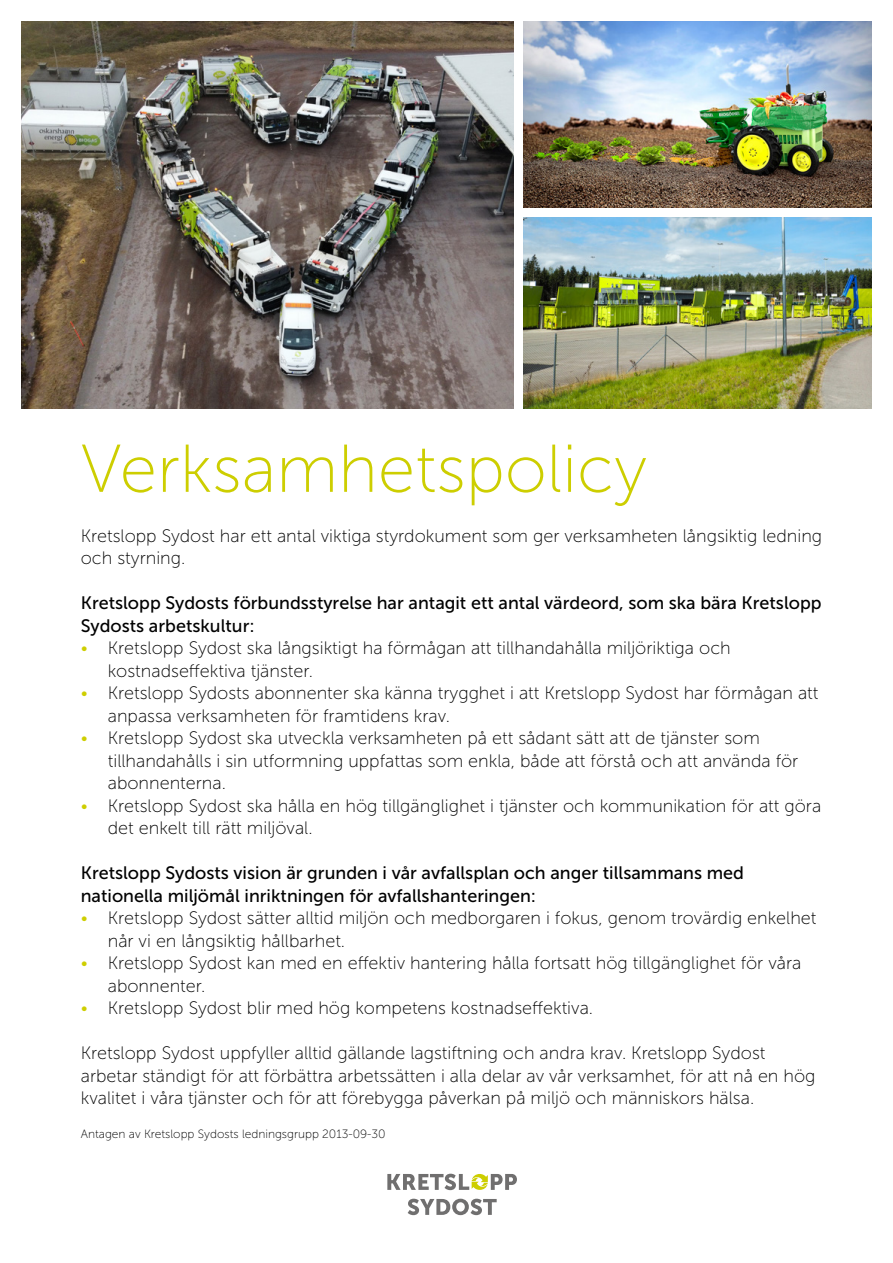
<style>
.page{position:relative;width:893px;height:1263px;background:#fff}
.page>*{position:absolute;margin:0;border:0;box-sizing:border-box;transform-origin:0 0}
.t1{font:67.5px "Museo Sans 100";color:#cdce00}
.t2{font:18px/22.5px "Museo Sans 100";color:#000}
.t3{font:18px/22.5px "Museo Sans 500";color:#000}
.t4{font:12px "Museo Sans 100";color:#000}
.s1{color:#cece00}
</style>
<div class="page">
<svg style="left:408px;top:1199px;width:89px;height:16px"></svg>
<svg style="left:387px;top:1174px;width:130px;height:16px"></svg>
<img style="left:21px;top:21px;width:851px;height:388px">
<div style="left:514px;top:19px;width:8px;height:392px;background:#fff"></div>
<div style="left:514px;top:208px;width:359px;height:8px;background:#fff"></div>
<h1 class="t1" style="left:81px;top:433px;width:568px">Verksamhetspolicy</h1>
<p class="t2" style="left:81px;top:524px;width:743px">Kretslopp Sydost har ett antal viktiga styrdokument som ger verksamheten långsiktig ledning och styrning.</p>
<p class="t3" style="left:81px;top:592px;width:742px">Kretslopp Sydosts förbundsstyrelse har antagit ett antal värdeord, som ska bära Kretslopp<br>Sydosts arbetskultur:</p>
<p class="t2" style="left:108px;top:637px;width:624px;text-indent:-27px"><span class="s1">•</span> Kretslopp Sydost ska långsiktigt ha förmågan att tillhandahålla miljöriktiga och kostnadseffektiva tjänster.</p>
<p class="t2" style="left:108px;top:682px;width:712px;text-indent:-27px"><span class="s1">•</span> Kretslopp Sydosts abonnenter ska känna trygghet i att Kretslopp Sydost har förmågan att anpassa verksamheten för framtidens krav.</p>
<p class="t2" style="left:108px;top:727px;width:692px;text-indent:-27px"><span class="s1">•</span> Kretslopp Sydost ska utveckla verksamheten på ett sådant sätt att de tjänster som tillhandahålls i sin utformning uppfattas som enkla, både att förstå och att använda för abonnenterna.</p>
<p class="t2" style="left:108px;top:794px;width:715px;text-indent:-27px"><span class="s1">•</span> Kretslopp Sydost ska hålla en hög tillgänglighet i tjänster och kommunikation för att göra det enkelt till rätt miljöval.</p>
<p class="t3" style="left:81px;top:862px;width:665px">Kretslopp Sydosts vision är grunden i vår avfallsplan och anger tillsammans med nationella miljömål inriktningen för avfallshanteringen:</p>
<p class="t2" style="left:108px;top:907px;width:710px;text-indent:-27px"><span class="s1">•</span> Kretslopp Sydost sätter alltid miljön och medborgaren i fokus, genom trovärdig enkelhet når vi en långsiktig hållbarhet.</p>
<p class="t2" style="left:108px;top:952px;width:695px;text-indent:-27px"><span class="s1">•</span> Kretslopp Sydost kan med en effektiv hantering hålla fortsatt hög tillgänglighet för våra abonnenter.</p>
<p class="t2" style="left:81px;top:997px;width:514px"><span class="s1">•</span> Kretslopp Sydost blir med hög kompetens kostnadseffektiva.</p>
<p class="t2" style="left:81px;top:1042px;width:736px">Kretslopp Sydost uppfyller alltid gällande lagstiftning och andra krav. Kretslopp Sydost arbetar ständigt för att förbättra arbetssätten i alla delar av vår verksamhet, för att nå en hög kvalitet i våra tjänster och för att förebygga påverkan på miljö och människors hälsa.</p>
<p class="t4" style="left:81px;top:1127px;width:306px">Antagen av Kretslopp Sydosts ledningsgrupp 2013-09-30</p>
</div>
